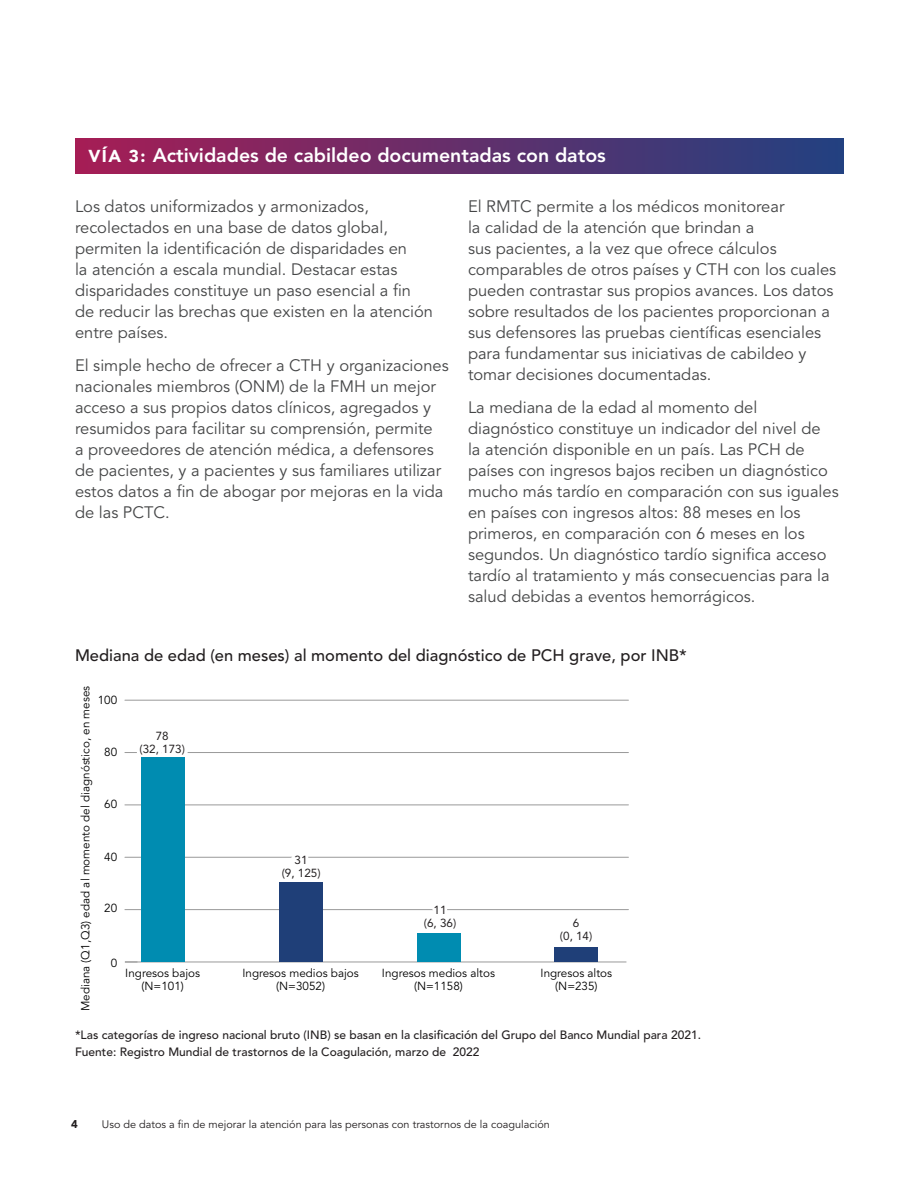
<style>
.page{position:relative;width:918px;height:1188px;background:#fff}
.page>*{position:absolute;margin:0;border:0;box-sizing:border-box;transform-origin:0 0}
.L2_header{font:800 19.5px "Avenir LT Std";color:#fff}
.Pathway{font:16.5px/21px "Avenir LT Std";color:#454647}
.Body_avenir{font:500 16.5px "Avenir LT Std";color:#231f20}
.Body_avenir-2{font:500 12px "Avenir LT Std";color:#231f20}
.t1{font:11.7px/13px "Avenir LT Std";color:#000;text-align:center}
.t2{font:11.7px/13px "Avenir LT Std";color:#000;text-align:center}
.t3{font:900 11.25px "Avenir LT Std";color:#231f20}
.t4{font:10.8px "Avenir LT Std";color:#231f20}
.s1{font-weight:900;font-size:17.1px}
</style>
<div class="page">
<hr style="left:125px;top:962px;width:501px;height:1px;background:#999">
<svg style="left:125px;top:962px;width:12px;height:1px"></svg>
<hr style="left:125px;top:909px;width:503px;height:1px;background:#999">
<hr style="left:125px;top:857px;width:503px;height:1px;background:#999">
<hr style="left:125px;top:805px;width:503px;height:1px;background:#999">
<hr style="left:125px;top:752px;width:503px;height:1px;background:#999">
<hr style="left:125px;top:700px;width:503px;height:1px;background:#999">
<svg style="left:276px;top:856px;width:50px;height:2px"></svg>
<svg style="left:136px;top:752px;width:52px;height:6px"></svg>
<svg style="left:419px;top:909px;width:42px;height:28px"></svg>
<svg style="left:555px;top:910px;width:43px;height:1px"></svg>
<div style="left:417px;top:933px;width:43px;height:29px;background:#008cb1"></div>
<div style="left:554px;top:947px;width:44px;height:15px;background:#1f3f78"></div>
<div style="left:279px;top:882px;width:44px;height:80px;background:#1f3f78"></div>
<div style="left:141px;top:758px;width:44px;height:204px;background:#008cb1"></div>
<div style="left:75px;top:138px;width:768px;height:36px;background:linear-gradient(to right,#a61d55,#224181)"></div>
<p class="L2_header" style="left:88px;top:143px;width:519px"><span class="s1">VÍA 3:</span> Actividades de cabildeo documentadas con datos</p>
<p class="Pathway" style="left:75px;top:196px;width:360px">Los datos uniformizados y armonizados, recolectados en una base de datos global, permiten la identificación de disparidades en<br>la atención a escala mundial. Destacar estas disparidades constituye un paso esencial a fin de reducir las brechas que existen en la atención entre países.</p>
<p class="Pathway" style="left:75px;top:355px;width:375px">El simple hecho de ofrecer a CTH y organizaciones nacionales miembros (ONM) de la FMH un mejor acceso a sus propios datos clínicos, agregados y resumidos para facilitar su comprensión, permite<br>a proveedores de atención médica, a defensores de pacientes, y a pacientes y sus familiares utilizar estos datos a fin de abogar por mejoras en la vida de las PCTC.</p>
<p class="Pathway" style="left:468px;top:196px;width:370px">El RMTC permite a los médicos monitorear<br>la calidad de la atención que brindan a<br>sus pacientes, a la vez que ofrece cálculos comparables de otros países y CTH con los cuales pueden contrastar sus propios avances. Los datos sobre resultados de los pacientes proporcionan a sus defensores las pruebas científicas esenciales para fundamentar sus iniciativas de cabildeo y tomar decisiones documentadas.</p>
<p class="Pathway" style="left:468px;top:397px;width:372px">La mediana de la edad al momento del diagnóstico constituye un indicador del nivel de<br>la atención disponible en un país. Las PCH de países con ingresos bajos reciben un diagnóstico mucho más tardío en comparación con sus iguales en países con ingresos altos: 88 meses en los primeros, en comparación con 6 meses en los segundos. Un diagnóstico tardío significa acceso tardío al tratamiento y más consecuencias para la salud debidas a eventos hemorrágicos.</p>
<p class="Body_avenir" style="left:75px;top:645px;width:613px">Mediana de edad (en meses) al momento del diagnóstico de PCH grave, por INB*</p>
<p class="t1" style="left:79px;top:1011px;width:327px;rotate:-90deg">Mediana (Q1,Q3) edad al momento del diagnóstico, en meses</p>
<p class="t1" style="left:98px;top:693px;width:21px">100</p>
<p class="t1" style="left:104px;top:746px;width:14px">80</p>
<p class="t1" style="left:104px;top:798px;width:14px">60</p>
<p class="t1" style="left:104px;top:851px;width:14px">40</p>
<p class="t1" style="left:104px;top:902px;width:14px">20</p>
<p class="t1" style="left:111px;top:957px;width:8px">0</p>
<p class="t2" style="left:140px;top:729px;width:47px">78<br>(32, 173)</p>
<p class="t1" style="left:125px;top:967px;width:76px">Ingresos bajos (N=101)</p>
<p class="t2" style="left:282px;top:853px;width:40px">31<br>(9, 125)</p>
<p class="t2" style="left:424px;top:904px;width:34px">11<br>(6, 36)</p>
<p class="t2" style="left:560px;top:916px;width:34px">6<br>(0, 14)</p>
<p class="t1" style="left:242px;top:967px;width:118px">Ingresos medios bajos (N=3052)</p>
<p class="t1" style="left:382px;top:967px;width:115px">Ingresos medios altos (N=1158)</p>
<p class="t1" style="left:541px;top:967px;width:73px">Ingresos altos (N=235)</p>
<p class="Body_avenir-2" style="left:75px;top:1028px;width:628px">*Las categorías de ingreso nacional bruto (INB) se basan en la clasificación del Grupo del Banco Mundial para 2021.</p>
<p class="Body_avenir-2" style="left:75px;top:1045px;width:406px">Fuente: Registro Mundial de trastornos de la Coagulación, marzo de 2022</p>
<p class="t3" style="left:71px;top:1118px;width:8px">4</p>
<p class="t4" style="left:102px;top:1118px;width:449px">Uso de datos a fin de mejorar la atención para las personas con trastornos de la coagulación</p>
</div>
